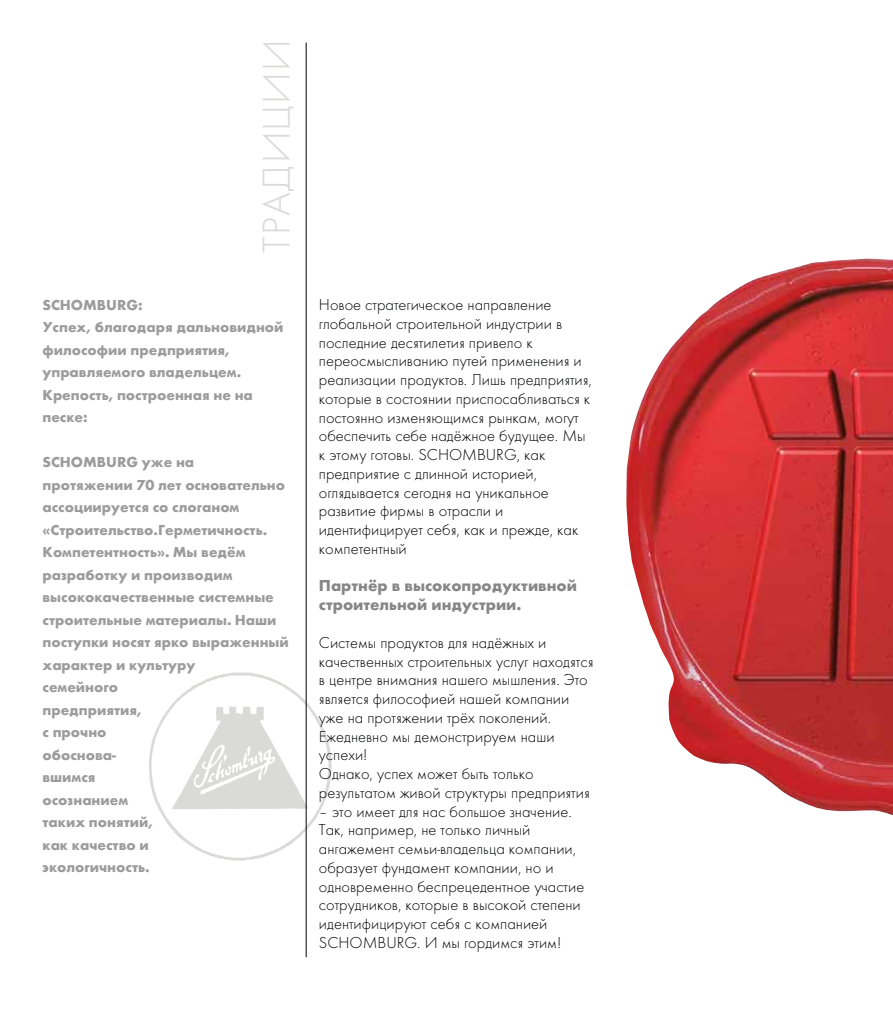
<style>
.page{position:relative;width:893px;height:1021px;background:#fff}
.page>*{position:absolute;margin:0;border:0;box-sizing:border-box;transform-origin:0 0}
.t1{font:300 40.5px "Futura TOT";letter-spacing:.02em;color:#dadad9}
.t2{font:300 16.5px/18.8px "Futura TOT";color:#010202}
.t3{font:700 16.5px/18.8px "Futura TOT";color:#878686}
.t4{font:700 15px/22.5px "Futura TOT";color:#9c9c9c}
</style>
<div class="page">
<img style="left:149px;top:670px;width:183px;height:191px">
<hr style="left:306px;top:43px;width:1px;height:914px;background:#010202">
<img style="left:626px;top:258px;width:267px;height:557px">
<h1 class="t1" style="left:257px;top:253px;width:214px;rotate:-90deg">ТРАДИЦИИ</h1>
<p class="t4" style="left:43px;top:293px;width:243px">SCHOMBURG:<br>Успех, благодаря дальновидной философии предприятия, управляемого владельцем.<br>Крепость, построенная не на песке:</p>
<p class="t4" style="left:43px;top:450px;width:248px">SCHOMBURG уже на<br>протяжении 70 лет основательно ассоциируется со слоганом «Строительство.Герметичность.<br>Компетентность». Мы ведём разработку и производим высококачественные системные строительные материалы. Наши поступки носят ярко выраженный характер и культуру<br>семейного<br>предприятия,<br>с прочно<br>обоснова-<br>вшимся<br>осознанием<br>таких понятий,<br>как качество и<br>экологичность.</p>
<p class="t2" style="left:319px;top:296px;width:274px">Новое стратегическое направление глобальной строительной индустрии в последние десятилетия привело к переосмысливанию путей применения и реализации продуктов. Лишь предприятия, которые в состоянии приспосабливаться к постоянно изменяющимся рынкам, могут обеспечить себе надёжное будущее. Мы к этому готовы. SCHOMBURG, как предприятие с длинной историей, оглядывается сегодня на уникальное развитие фирмы в отрасли и идентифицирует себя, как и прежде, как компетентный</p>
<p class="t3" style="left:319px;top:576px;width:260px">Партнёр в высокопродуктивной строительной индустрии.</p>
<p class="t2" style="left:319px;top:633px;width:276px">Системы продуктов для надёжных и качественных строительных услуг находятся в центре внимания нашего мышления. Это является философией нашей компании уже на протяжении трёх поколений.<br>Ежедневно мы демонстрируем наши успехи!<br>Однако, успех может быть только результатом живой структуры предприятия</p>
<p class="t2" style="left:319px;top:802px;width:267px">– это имеет для нас большое значение.<br>Так, например, не только личный ангажемент семьи-владельца компании, образует фундамент компании, но и одновременно беспрецедентное участие сотрудников, которые в высокой степени идентифицируют себя с компанией SCHOMBURG. И мы гордимся этим!</p>
</div>
